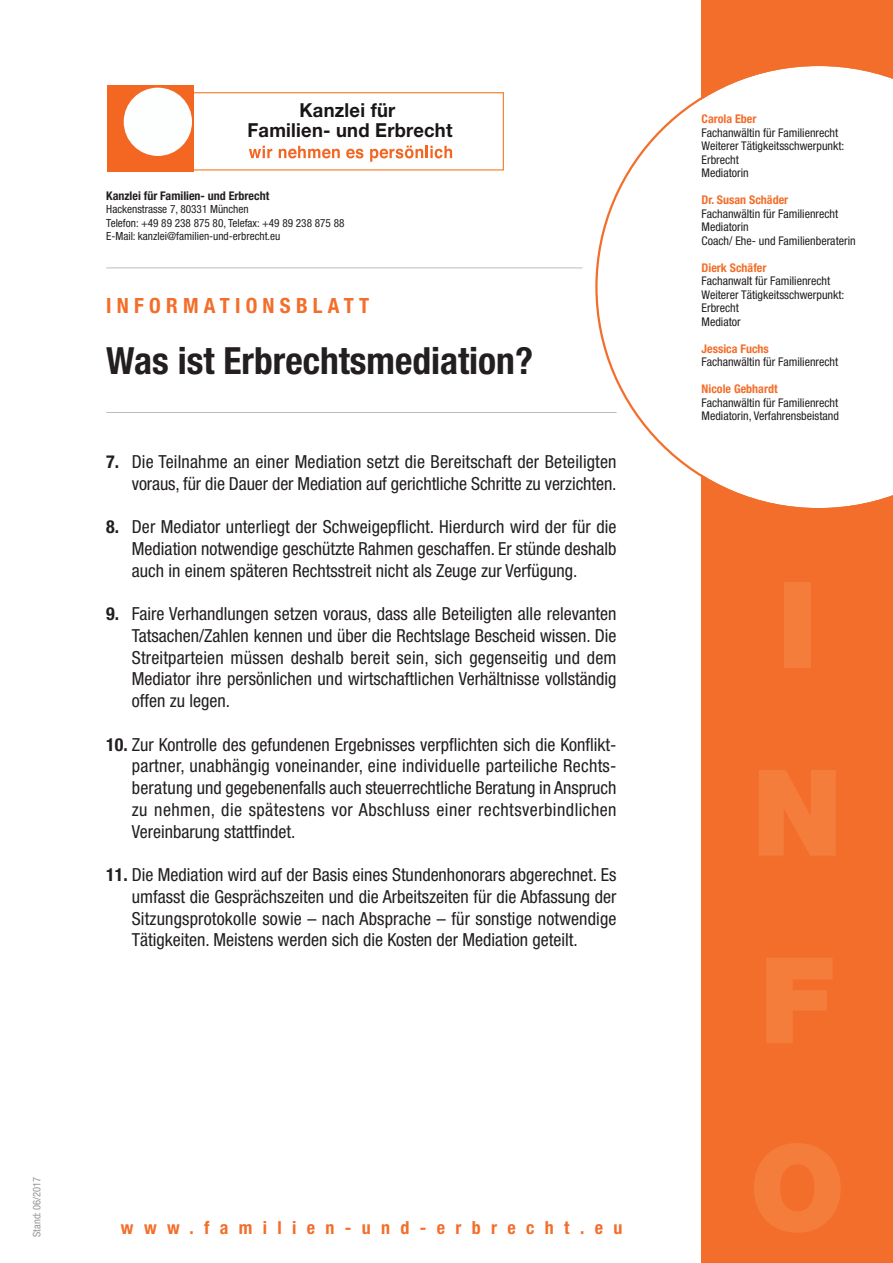
<style>
.page{position:relative;width:893px;height:1263px;background:#fff}
.page>*{position:absolute;margin:0;border:0;box-sizing:border-box;transform-origin:0 0}
.t1{font:700 condensed 37.5px "Helvetica Neue";color:#231f20}
.t2{font:700 condensed 21px "Helvetica Neue";letter-spacing:.25em;color:#f36e2a}
.t3{font:700 19.35px/19.5px "Helvetica Neue";letter-spacing:.015em;color:#191615;text-align:center;scale:.95 1}
.t4{font:condensed 18px/21.8px "Helvetica Neue";color:#231f20;text-align:justify}
.t5{font:700 condensed 18px "Helvetica Neue";letter-spacing:.575em;color:#f36e2a}
.t6{font:condensed 12px/13.5px "Helvetica Neue";color:#231f20}
.t7{font:700 condensed 12px "Helvetica Neue";color:#f36e2a}
.t8{font:700 condensed 12px "Helvetica Neue";color:#231f20}
.t9{font:condensed 11.25px/13.5px "Helvetica Neue";color:#231f20}
.t10{font:condensed 10.5px "Helvetica Neue";color:#939598}
.s1{font-weight:700}
</style>
<div class="page">
<div style="left:702px;top:0;width:191px;height:1263px;background:#f36e2a"></div>
<div style="left:595px;top:64px;width:298px;height:446px;background:#fff"></div>
<hr style="left:106px;top:267px;width:477px;height:1px;background:#bcbdc0">
<hr style="left:106px;top:412px;width:511px;height:1px;background:#bcbdc0">
<div style="left:106px;top:455px;width:511px;height:757px;background:#fff"></div>
<svg style="left:249px;top:146px;width:23px;height:12px"></svg>
<svg style="left:279px;top:146px;width:61px;height:12px"></svg>
<svg style="left:346px;top:149px;width:17px;height:9px"></svg>
<svg style="left:370px;top:146px;width:82px;height:16px"></svg>
<div style="left:191px;top:92px;width:313px;height:79px;border:1px solid #f38333"></div>
<div style="left:107px;top:85px;width:86px;height:87px;background:#f36722"></div>
<div style="left:124px;top:88px;width:68px;height:68px;background:#fdfefe;border-radius:50%"></div>
<p class="t3" style="left:247px;top:103px;width:217px">Kanzlei für<br>Familien- und Erbrecht</p>
<p class="t7" style="left:702px;top:115px;width:56px">Carola Eber</p>
<p class="t6" style="left:702px;top:127px;width:144px">Fachanwältin für Familienrecht<br>Weiterer Tätigkeitsschwerpunkt:<br>Erbrecht<br>Mediatorin</p>
<p class="t7" style="left:702px;top:196px;width:88px">Dr. Susan Schäder</p>
<p class="t6" style="left:702px;top:208px;width:156px">Fachanwältin für Familienrecht<br>Mediatorin<br>Coach/ Ehe- und Familienberaterin</p>
<p class="t7" style="left:702px;top:263px;width:66px">Dierk Schäfer</p>
<p class="t6" style="left:702px;top:275px;width:144px">Fachanwalt für Familienrecht<br>Weiterer Tätigkeitsschwerpunkt:<br>Erbrecht<br>Mediator</p>
<p class="t7" style="left:702px;top:344px;width:69px">Jessica Fuchs</p>
<p class="t6" style="left:702px;top:356px;width:138px">Fachanwältin für Familienrecht</p>
<p class="t7" style="left:702px;top:385px;width:77px">Nicole Gebhardt</p>
<p class="t6" style="left:702px;top:397px;width:139px">Fachanwältin für Familienrecht<br>Mediatorin, Verfahrensbeistand</p>
<p class="t8" style="left:106px;top:191px;width:164px">Kanzlei für Familien- und Erbrecht</p>
<p class="t9" style="left:106px;top:204px;width:240px">Hackenstrasse 7, 80331 München<br>Telefon: +49 89 238 875 80, Telefax: +49 89 238 875 88<br>E-Mail: kanzlei@familien-und-erbrecht.eu</p>
<p class="t2" style="left:106px;top:298px;width:264px">INFORMATIONSBLATT</p>
<h1 class="t1" style="left:106px;top:347px;width:428px">Was ist Erbrechtsmediation?</h1>
<p class="t4" style="left:106px;top:452px;width:512px;text-align:right"><span class="s1">7.</span> Die Teilnahme an einer Mediation setzt die Bereitschaft der Beteiligten voraus, für die Dauer der Mediation auf gerichtliche Schritte zu verzichten.</p>
<p class="t4" style="left:132px;top:517px;width:486px;text-indent:-26px"><span class="s1">8.</span> Der Mediator unterliegt der Schweigepflicht. Hierdurch wird der für die Mediation notwendige geschützte Rahmen geschaffen. Er stünde deshalb auch in einem späteren Rechtsstreit nicht als Zeuge zur Verfügung.</p>
<p class="t4" style="left:132px;top:604px;width:486px;text-indent:-26px"><span class="s1">9.</span> Faire Verhandlungen setzen voraus, dass alle Beteiligten alle relevanten Tatsachen/Zahlen kennen und über die Rechtslage Bescheid wissen. Die Streitparteien müssen deshalb bereit sein, sich gegenseitig und dem Mediator ihre persönlichen und wirtschaftlichen Verhältnisse vollständig offen zu legen.</p>
<p class="t4" style="left:132px;top:735px;width:486px;text-indent:-26px"><span class="s1">10.</span> Zur Kontrolle des gefundenen Ergebnisses verpflichten sich die Konflikt&shy;partner, unabhängig voneinander, eine individuelle parteiliche Rechts&shy;beratung und gegebenenfalls auch steuerrechtliche Beratung in Anspruch zu nehmen, die spätestens vor Abschluss einer rechtsverbindlichen Vereinbarung stattfindet.</p>
<p class="t4" style="left:132px;top:865px;width:486px;text-indent:-26px"><span class="s1">11.</span> Die Mediation wird auf der Basis eines Stundenhonorars abgerechnet. Es umfasst die Gesprächszeiten und die Arbeitszeiten für die Abfassung der Sitzungsprotokolle sowie – nach Absprache – für sonstige notwendige Tätigkeiten. Meistens werden sich die Kosten der Mediation geteilt.</p>
<p class="t10" style="left:33px;top:1237px;width:62px;rotate:-90deg">Stand: 06/2017</p>
<p class="t5" style="left:121px;top:1212px;width:503px">www.familien-und-erbrecht.eu</p>
</div>
